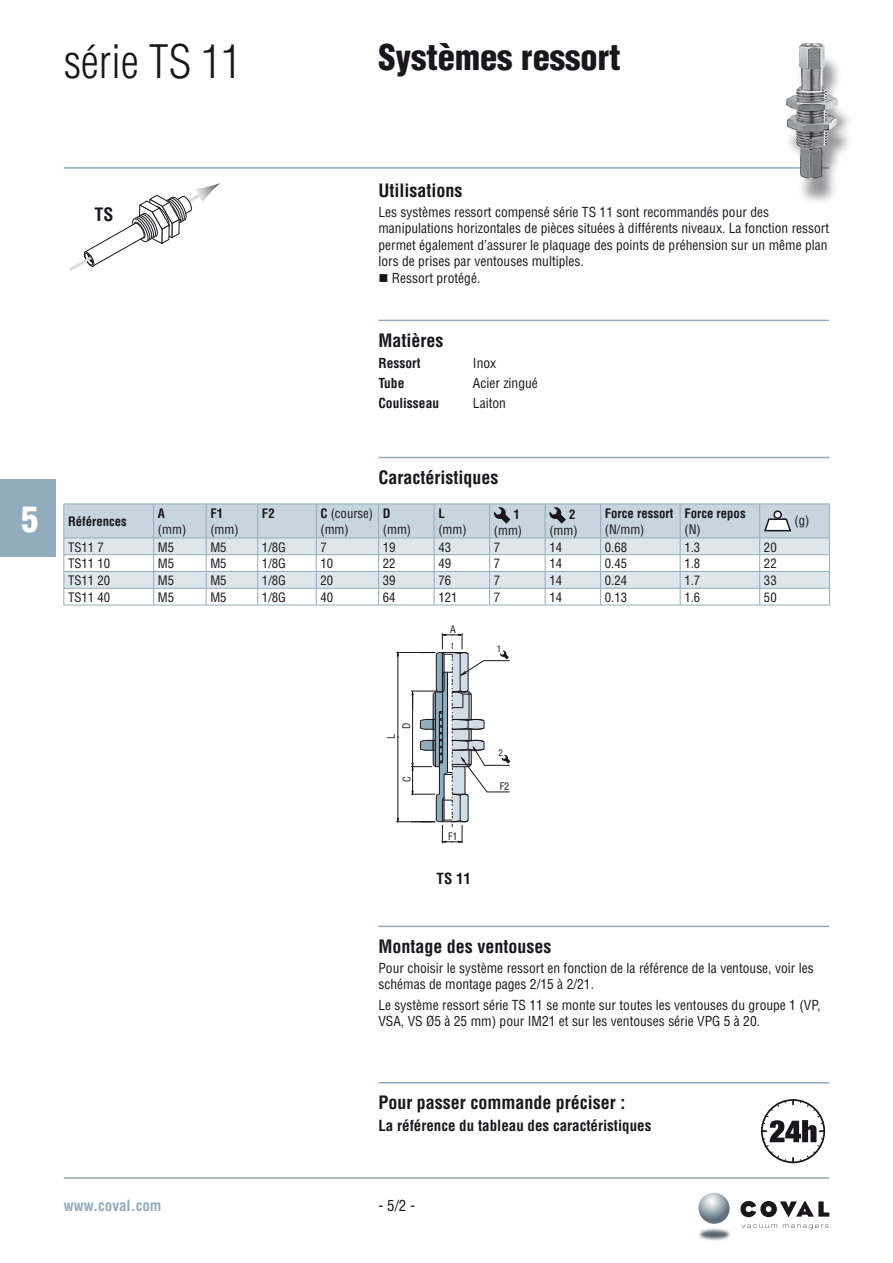
<style>
.page{position:relative;width:893px;height:1263px;background:#fff}
.page>*{position:absolute;margin:0;border:0;box-sizing:border-box;transform-origin:0 0}
.t1{font:300 condensed 45px "Helvetica";color:#1a171c}
.t2{font:900 condensed 34.5px "Helvetica";color:#1a171c}
.t3{font:900 condensed 34.5px "Helvetica";color:#fff}
.t4{font:700 condensed 18px "Helvetica";color:#1a171c}
.t5{font:700 condensed 15px "Helvetica";color:#1a171c}
.t6{font:700 condensed 15px "Helvetica";color:#91acbc}
.t7{font:condensed 15px "Helvetica";color:#1a171c}
.t8{font:condensed 13.5px/16.2px "Helvetica";color:#1a171c}
.t9{font:700 condensed 13.5px "Helvetica";color:#1a171c}
.t10{font:condensed 12.75px/15.3px "Helvetica";color:#1a171c}
.t11{font:700 condensed 12.75px "Helvetica";color:#1a171c}
.t12{font:condensed 10.2px "Helvetica";color:#1a171c}
.t13{font:condensed 8.85px "Helvetica";color:#1a171c}
.s1{font-weight:700}
</style>
<div class="page">
<hr style="left:64px;top:1177px;width:765px;height:2px;background:#91acbc">
<hr style="left:64px;top:167px;width:765px;height:2px;background:#91acbc">
<img style="left:699px;top:1228px;width:31px;height:13px">
<svg style="left:741px;top:1224px;width:36px;height:4px"></svg>
<svg style="left:783px;top:1224px;width:45px;height:5px"></svg>
<svg style="left:740px;top:1201px;width:89px;height:16px"></svg>
<svg style="left:698px;top:1193px;width:32px;height:31px"></svg>
<div style="left:0;top:479px;width:55px;height:77px;background:#91acbc"></div>
<hr style="left:378px;top:1082px;width:451px;height:1px;background:#91acbc">
<hr style="left:378px;top:457px;width:451px;height:1px;background:#91acbc">
<hr style="left:378px;top:925px;width:451px;height:2px;background:#91acbc">
<svg style="left:69px;top:183px;width:152px;height:88px"></svg>
<div style="left:785px;top:53px;width:68px;height:152px;background:#1a171c;opacity:.45"></div>
<img style="left:782px;top:43px;width:56px;height:140px">
<hr style="left:398px;top:653px;width:1px;height:85px;background:#1a171c">
<hr style="left:398px;top:736px;width:1px;height:85px;background:#1a171c">
<hr style="left:396px;top:652px;width:39px;height:1px;background:#1a171c">
<hr style="left:396px;top:821px;width:39px;height:1px;background:#1a171c">
<svg style="left:411px;top:633px;width:99px;height:210px"></svg>
<hr style="left:378px;top:320px;width:451px;height:1px;background:#91acbc">
<svg style="left:762px;top:1100px;width:62px;height:62px"></svg>
<hr style="left:64px;top:605px;width:90px;height:1px;background:#91acbc">
<hr style="left:154px;top:605px;width:52px;height:1px;background:#91acbc">
<hr style="left:206px;top:605px;width:52px;height:1px;background:#91acbc">
<hr style="left:258px;top:605px;width:58px;height:1px;background:#91acbc">
<hr style="left:316px;top:605px;width:63px;height:1px;background:#91acbc">
<hr style="left:379px;top:605px;width:55px;height:1px;background:#91acbc">
<hr style="left:434px;top:605px;width:56px;height:1px;background:#91acbc">
<hr style="left:490px;top:605px;width:55px;height:1px;background:#91acbc">
<hr style="left:545px;top:605px;width:56px;height:1px;background:#91acbc">
<hr style="left:601px;top:605px;width:79px;height:1px;background:#91acbc">
<hr style="left:680px;top:605px;width:80px;height:1px;background:#91acbc">
<hr style="left:760px;top:605px;width:70px;height:1px;background:#91acbc">
<svg style="left:64px;top:504px;width:766px;height:101px"></svg>
<div style="left:774px;top:511px;width:7px;height:7px;background:#fff;border-radius:50%"></div>
<div style="left:773px;top:510px;width:9px;height:9px;border:2px solid #1a171c;border-radius:50%"></div>
<h1 class="t1" style="left:64px;top:34px;width:179px">série TS 11</h1>
<h2 class="t2" style="left:378px;top:36px;width:244px">Systèmes ressort</h2>
<h2 class="t3" style="left:21px;top:497px;width:19px">5</h2>
<h3 class="t4" style="left:95px;top:203px;width:21px">TS</h3>
<p class="t11" style="left:68px;top:513px;width:60px">Références</p>
<p class="t11" style="left:158px;top:506px;width:9px">A</p>
<p class="t10" style="left:158px;top:521px;width:30px">(mm)</p>
<p class="t11" style="left:210px;top:506px;width:14px">F1</p>
<p class="t10" style="left:210px;top:521px;width:30px">(mm)</p>
<h3 class="t4" style="left:378px;top:179px;width:86px">Utilisations</h3>
<p class="t8" style="left:378px;top:204px;width:452px">Les systèmes ressort compensé série TS 11 sont recommandés pour des manipulations horizontales de pièces situées à différents niveaux. La fonction ressort permet également d’assurer le plaquage des points de préhension sur un même plan lors de prises par ventouses multiples.</p>
<p class="t8" style="left:378px;top:270px;width:103px">■ Ressort protégé.</p>
<h3 class="t4" style="left:378px;top:329px;width:66px">Matières</h3>
<p class="t9" style="left:378px;top:354px;width:43px">Ressort</p>
<p class="t8" style="left:473px;top:354px;width:25px">Inox</p>
<p class="t9" style="left:378px;top:375px;width:28px">Tube</p>
<p class="t8" style="left:473px;top:375px;width:66px">Acier zingué</p>
<p class="t9" style="left:378px;top:395px;width:62px">Coulisseau</p>
<p class="t8" style="left:473px;top:395px;width:34px">Laiton</p>
<h3 class="t4" style="left:378px;top:466px;width:121px">Caractéristiques</h3>
<p class="t11" style="left:262px;top:506px;width:14px">F2</p>
<p class="t10" style="left:320px;top:506px;width:54px"><span class="s1">C</span> (course) (mm)</p>
<p class="t11" style="left:383px;top:506px;width:9px">D</p>
<p class="t10" style="left:383px;top:521px;width:30px">(mm)</p>
<p class="t11" style="left:438px;top:506px;width:8px">L</p>
<p class="t10" style="left:438px;top:521px;width:30px">(mm)</p>
<p class="t11" style="left:514px;top:507px;width:8px">1</p>
<p class="t10" style="left:494px;top:522px;width:30px">(mm)</p>
<p class="t11" style="left:569px;top:507px;width:8px">2</p>
<p class="t10" style="left:549px;top:522px;width:30px">(mm)</p>
<p class="t11" style="left:605px;top:506px;width:70px">Force ressort</p>
<p class="t10" style="left:605px;top:521px;width:41px">(N/mm)</p>
<p class="t11" style="left:684px;top:506px;width:63px">Force repos</p>
<p class="t10" style="left:684px;top:521px;width:18px">(N)</p>
<p class="t10" style="left:794px;top:513px;width:16px">(g)</p>
<p class="t10" style="left:68px;top:539px;width:37px">TS11 7</p>
<p class="t10" style="left:158px;top:539px;width:18px">M5</p>
<p class="t10" style="left:210px;top:539px;width:18px">M5</p>
<p class="t10" style="left:262px;top:539px;width:26px">1/8G</p>
<p class="t10" style="left:320px;top:539px;width:8px">7</p>
<p class="t10" style="left:383px;top:539px;width:14px">19</p>
<p class="t10" style="left:438px;top:539px;width:14px">43</p>
<p class="t10" style="left:494px;top:539px;width:8px">7</p>
<p class="t10" style="left:549px;top:539px;width:14px">14</p>
<p class="t10" style="left:605px;top:539px;width:24px">0.68</p>
<p class="t10" style="left:684px;top:539px;width:17px">1.3</p>
<p class="t10" style="left:764px;top:539px;width:14px">20</p>
<p class="t10" style="left:68px;top:556px;width:44px">TS11 10</p>
<p class="t10" style="left:158px;top:556px;width:18px">M5</p>
<p class="t10" style="left:210px;top:556px;width:18px">M5</p>
<p class="t10" style="left:262px;top:556px;width:26px">1/8G</p>
<p class="t10" style="left:320px;top:556px;width:14px">10</p>
<p class="t10" style="left:383px;top:556px;width:14px">22</p>
<p class="t10" style="left:438px;top:556px;width:14px">49</p>
<p class="t10" style="left:494px;top:556px;width:8px">7</p>
<p class="t10" style="left:549px;top:556px;width:14px">14</p>
<p class="t10" style="left:605px;top:556px;width:24px">0.45</p>
<p class="t10" style="left:684px;top:556px;width:17px">1.8</p>
<p class="t10" style="left:764px;top:556px;width:14px">22</p>
<p class="t10" style="left:68px;top:573px;width:44px">TS11 20</p>
<p class="t10" style="left:158px;top:573px;width:18px">M5</p>
<p class="t10" style="left:210px;top:573px;width:18px">M5</p>
<p class="t10" style="left:262px;top:573px;width:26px">1/8G</p>
<p class="t10" style="left:320px;top:573px;width:14px">20</p>
<p class="t10" style="left:383px;top:573px;width:14px">39</p>
<p class="t10" style="left:438px;top:573px;width:14px">76</p>
<p class="t10" style="left:494px;top:573px;width:8px">7</p>
<p class="t10" style="left:549px;top:573px;width:14px">14</p>
<p class="t10" style="left:605px;top:573px;width:24px">0.24</p>
<p class="t10" style="left:684px;top:573px;width:17px">1.7</p>
<p class="t10" style="left:764px;top:573px;width:14px">33</p>
<p class="t10" style="left:68px;top:589px;width:44px">TS11 40</p>
<p class="t10" style="left:158px;top:589px;width:18px">M5</p>
<p class="t10" style="left:210px;top:589px;width:18px">M5</p>
<p class="t10" style="left:262px;top:589px;width:26px">1/8G</p>
<p class="t10" style="left:320px;top:589px;width:14px">40</p>
<p class="t10" style="left:383px;top:589px;width:14px">64</p>
<p class="t10" style="left:438px;top:589px;width:21px">121</p>
<p class="t10" style="left:494px;top:589px;width:8px">7</p>
<p class="t10" style="left:549px;top:589px;width:14px">14</p>
<p class="t10" style="left:605px;top:589px;width:24px">0.13</p>
<p class="t10" style="left:684px;top:589px;width:17px">1.6</p>
<p class="t10" style="left:764px;top:589px;width:14px">50</p>
<p class="t12" style="left:450px;top:623px;width:7px">A</p>
<p class="t13" style="left:497px;top:643px;width:6px">1</p>
<p class="t6" style="left:64px;top:1196px;width:99px">www.coval.com</p>
<p class="t12" style="left:400px;top:729px;width:8px;rotate:-90deg">D</p>
<p class="t12" style="left:385px;top:739px;width:7px;rotate:-90deg">L</p>
<p class="t12" style="left:400px;top:782px;width:7px;rotate:-90deg">C</p>
<p class="t12" style="left:448px;top:829px;width:11px">F1</p>
<p class="t5" style="left:437px;top:870px;width:36px">TS 11</p>
<p class="t13" style="left:498px;top:747px;width:6px">2</p>
<p class="t12" style="left:500px;top:780px;width:11px">F2</p>
<h3 class="t4" style="left:378px;top:935px;width:174px">Montage des ventouses</h3>
<p class="t8" style="left:378px;top:960px;width:437px">Pour choisir le système ressort en fonction de la référence de la ventouse, voir les schémas de montage pages 2/15 à 2/21.</p>
<p class="t8" style="left:378px;top:997px;width:444px">Le système ressort série TS 11 se monte sur toutes les ventouses du groupe 1 (VP,<br>VSA, VS Ø5 à 25 mm) pour IM21 et sur les ventouses série VPG 5 à 20.</p>
<h3 class="t4" style="left:378px;top:1091px;width:248px">Pour passer commande préciser :</h3>
<p class="t5" style="left:378px;top:1116px;width:274px">La référence du tableau des caractéristiques</p>
<p class="t7" style="left:378px;top:1196px;width:38px">- 5/2 -</p>
</div>
